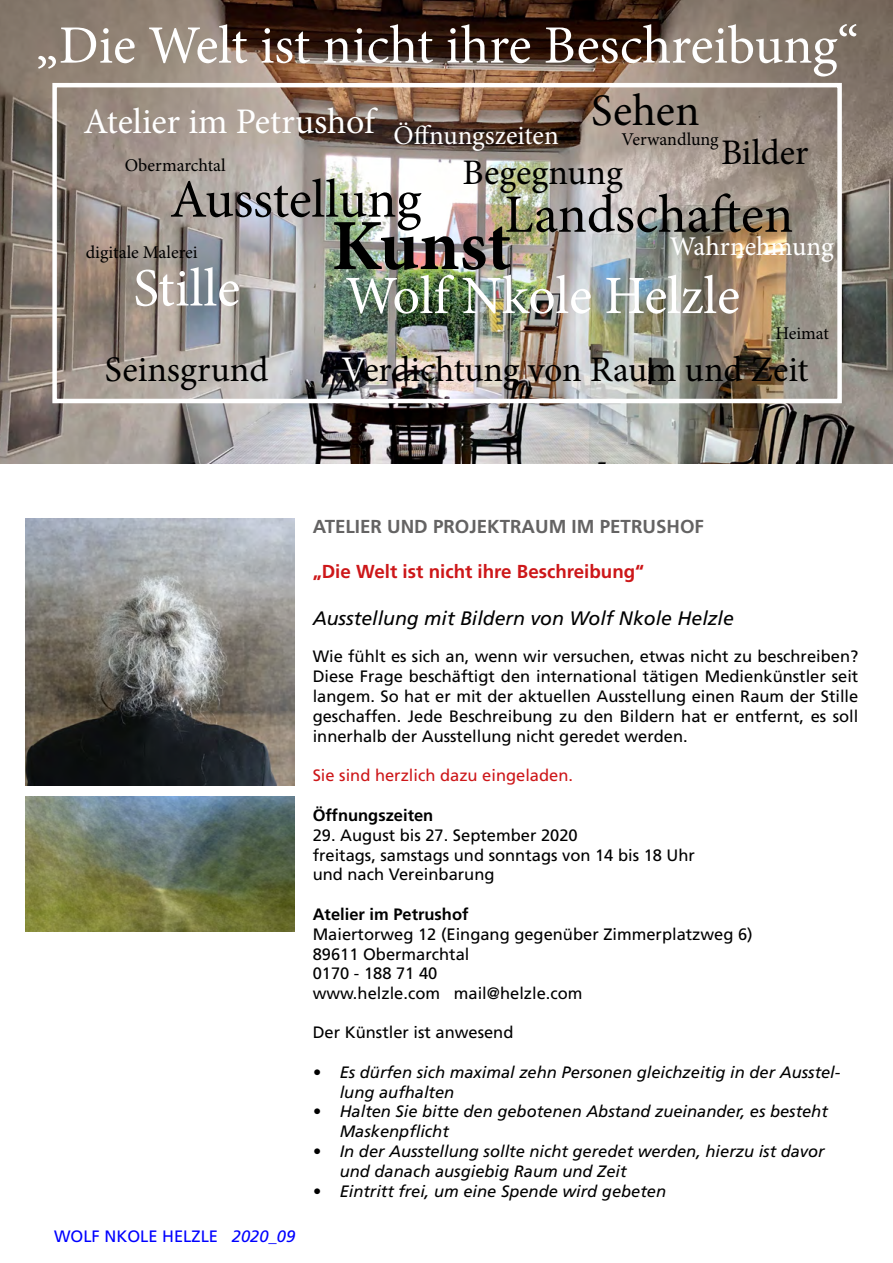
<style>
.page{position:relative;width:893px;height:1263px;background:#fff}
.page>*{position:absolute;margin:0;border:0;box-sizing:border-box;transform-origin:0 0}
.t1{font:700 72px "Minion Pro";color:#000}
.t2{font:54px "Minion Pro";color:#fff}
.t3{font:54px "Minion Pro";letter-spacing:-.005em;color:#000}
.t4{font:45px "Minion Pro";color:#000}
.t5{font:36px "Minion Pro";color:#000}
.t6{font:36px "Minion Pro";letter-spacing:-.005em;color:#fff}
.t7{font:27px "Minion Pro";color:#fff}
.t8{font:italic 19.5px "Frutiger";color:#000}
.t9{font:700 18.75px "Frutiger";color:#cd1719}
.t10{font:700 18.75px "Frutiger";color:#646363}
.t11{font:18px "Minion Pro";color:#000}
.t12{font:16.5px/19.8px "Frutiger";color:#000;text-align:justify}
.t13{font:italic 16.5px/19.8px "Frutiger";color:#000}
.t14{font:700 16.5px "Frutiger";color:#000}
.t15{font:16.5px "Frutiger";color:#cd1719}
.t16{font:16.5px "Frutiger";color:#00f}
.s1{color:#fff}
.s2{font-style:italic}
</style>
<div class="page">
<img style="left:26px;top:519px;width:268px;height:266px">
<img style="left:26px;top:796px;width:268px;height:135px">
<img style="left:0;top:0;width:893px;height:463px">
<div style="left:52px;top:83px;width:790px;height:320px;border:4px solid #fff"></div>
<p class="t2" style="left:36px;top:9px;width:825px">„Die Welt ist nicht ihre Beschreibung“</p>
<p class="t4" style="left:591px;top:80px;width:110px">Sehen</p>
<p class="t6" style="left:84px;top:97px;width:293px">Atelier im Petrushof</p>
<p class="t11" style="left:125px;top:153px;width:103px">Obermarchtal</p>
<p class="t7" style="left:394px;top:118px;width:167px">Öffnungszeiten</p>
<p class="t5" style="left:462px;top:148px;width:162px">Begegnung</p>
<p class="t1" style="left:331px;top:195px;width:181px">Kunst</p>
<p class="t11" style="left:621px;top:128px;width:99px">Verwandlung</p>
<p class="t5" style="left:721px;top:129px;width:89px">Bilder</p>
<p class="t3" style="left:170px;top:163px;width:253px">Ausstellung</p>
<p class="t3" style="left:504px;top:178px;width:291px">Landschaften</p>
<p class="t7" style="left:670px;top:228px;width:165px">Wahrnehmung</p>
<p class="t11" style="left:86px;top:241px;width:113px">digitale Malerei</p>
<p class="t2" style="left:133px;top:252px;width:108px">Stille</p>
<p class="t2" style="left:345px;top:260px;width:396px">Wolf Nkole Helzle</p>
<p class="t5" style="left:105px;top:346px;width:165px">Seinsgrund</p>
<p class="t11" style="left:775px;top:322px;width:55px">Heimat</p>
<p class="t5" style="left:341px;top:346px;width:469px"><span class="s1">V</span>erdichtung von Raum und Zeit</p>
<p class="t16" style="left:54px;top:1226px;width:243px">WOLF NKOLE HELZLE <span class="s2">2020_09</span></p>
<p class="t10" style="left:313px;top:515px;width:393px">ATELIER UND PROJEKTRAUM IM PETRUSHOF</p>
<p class="t9" style="left:313px;top:560px;width:333px">„Die Welt ist nicht ihre Beschreibung“</p>
<p class="t8" style="left:313px;top:606px;width:423px">Ausstellung mit Bildern von Wolf Nkole Helzle</p>
<p class="t12" style="left:313px;top:647px;width:547px">Wie fühlt es sich an, wenn wir versuchen, etwas nicht zu beschreiben?<br>Diese Frage beschäftigt den international tätigen Medienkünstler seit langem. So hat er mit der aktuellen Ausstellung einen Raum der Stille geschaffen. Jede Beschreibung zu den Bildern hat er entfernt, es soll innerhalb der Ausstellung nicht geredet werden.</p>
<p class="t15" style="left:313px;top:766px;width:262px">Sie sind herzlich dazu eingeladen.</p>
<p class="t14" style="left:313px;top:805px;width:122px">Öffnungszeiten</p>
<p class="t12" style="left:313px;top:825px;width:267px">29. August bis 27. September 2020</p>
<p class="t12" style="left:313px;top:845px;width:384px">freitags, samstags und sonntags von 14 bis 18 Uhr</p>
<p class="t12" style="left:313px;top:865px;width:183px">und nach Vereinbarung</p>
<p class="t14" style="left:313px;top:904px;width:157px">Atelier im Petrushof</p>
<p class="t12" style="left:313px;top:924px;width:442px">Maiertorweg 12 (Eingang gegenüber Zimmerplatzweg 6)</p>
<p class="t12" style="left:313px;top:944px;width:158px">89611 Obermarchtal</p>
<p class="t12" style="left:313px;top:964px;width:126px">0170 - 188 71 40</p>
<p class="t12" style="left:313px;top:983px;width:271px">www.helzle.com mail@helzle.com</p>
<p class="t12" style="left:313px;top:1023px;width:202px">Der Künstler ist anwesend</p>
<p class="t13" style="left:340px;top:1062px;width:502px;text-indent:-27px">• Es dürfen sich maximal zehn Personen gleichzeitig in der Ausstel&shy;lung aufhalten</p>
<p class="t13" style="left:340px;top:1102px;width:490px;text-indent:-27px">• Halten Sie bitte den gebotenen Abstand zueinander, es besteht<br>Maskenpflicht</p>
<p class="t13" style="left:340px;top:1141px;width:487px;text-indent:-27px">• In der Ausstellung sollte nicht geredet werden, hierzu ist davor und danach ausgiebig Raum und Zeit</p>
<p class="t13" style="left:313px;top:1181px;width:355px">• Eintritt frei, um eine Spende wird gebeten</p>
</div>
